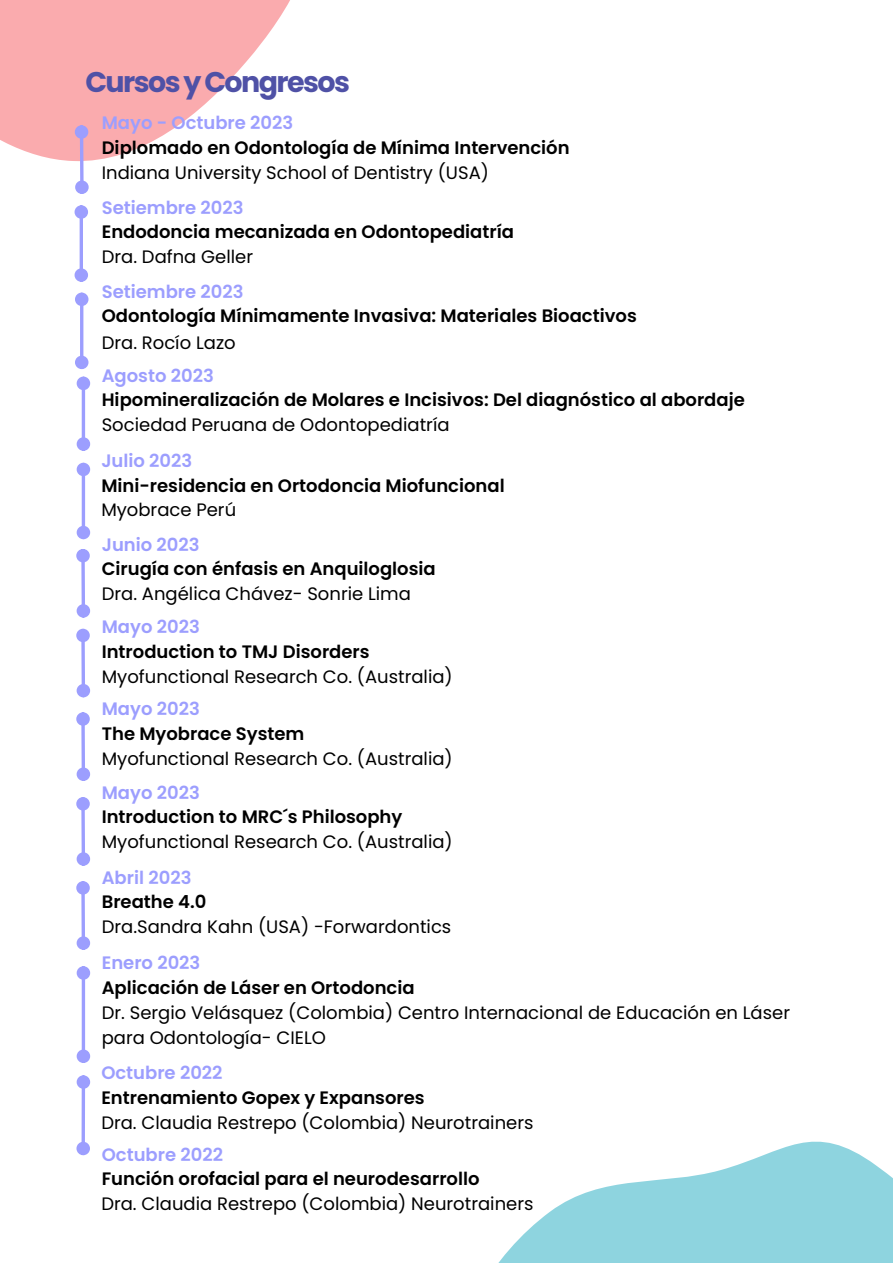
<style>
.page{position:relative;width:893px;height:1264px;background:#fff}
.page>*{position:absolute;margin:0;border:0;box-sizing:border-box;transform-origin:0 0}
.t1{font:700 28.5px "Poppins";letter-spacing:-.055em;color:#4f51a6}
.t2{font:18px/24.8px "Poppins";color:#000}
.t3{font:600 18px "Poppins";color:#000}
.t4{font:600 18px "Poppins";color:#9c9efe}
</style>
<div class="page">
<svg style="left:0;top:0;width:290px;height:162px;fill:#faabae"></svg>
<svg style="left:499px;top:1141px;width:393px;height:121px;fill:#8ed4df"></svg>
<hr style="left:80px;top:218px;width:3px;height:51px;background:#9c9efe">
<div style="left:76px;top:270px;width:10px;height:10px;background:#9c9efe;border-radius:50%"></div>
<div style="left:75px;top:268px;width:13px;height:14px;border:3px solid #9c9efe;border-radius:50%"></div>
<div style="left:76px;top:207px;width:10px;height:10px;background:#9c9efe;border-radius:50%"></div>
<div style="left:75px;top:205px;width:13px;height:14px;border:3px solid #9c9efe;border-radius:50%"></div>
<hr style="left:82px;top:389px;width:3px;height:49px;background:#9c9efe">
<div style="left:78px;top:439px;width:10px;height:10px;background:#9c9efe;border-radius:50%"></div>
<div style="left:77px;top:437px;width:13px;height:14px;border:3px solid #9c9efe;border-radius:50%"></div>
<div style="left:78px;top:378px;width:10px;height:10px;background:#9c9efe;border-radius:50%"></div>
<div style="left:77px;top:376px;width:13px;height:14px;border:3px solid #9c9efe;border-radius:50%"></div>
<hr style="left:82px;top:475px;width:3px;height:51px;background:#9c9efe">
<div style="left:78px;top:527px;width:10px;height:10px;background:#9c9efe;border-radius:50%"></div>
<div style="left:77px;top:526px;width:13px;height:13px;border:3px solid #9c9efe;border-radius:50%"></div>
<div style="left:78px;top:464px;width:10px;height:10px;background:#9c9efe;border-radius:50%"></div>
<div style="left:77px;top:463px;width:13px;height:13px;border:3px solid #9c9efe;border-radius:50%"></div>
<svg style="left:81px;top:562px;width:4px;height:42px"></svg>
<div style="left:78px;top:606px;width:10px;height:10px;background:#9c9efe;border-radius:50%"></div>
<div style="left:77px;top:604px;width:13px;height:13px;border:3px solid #9c9efe;border-radius:50%"></div>
<div style="left:78px;top:550px;width:10px;height:10px;background:#9c9efe;border-radius:50%"></div>
<div style="left:76px;top:549px;width:14px;height:13px;border:3px solid #9c9efe;border-radius:50%"></div>
<svg style="left:81px;top:642px;width:4px;height:42px"></svg>
<div style="left:78px;top:685px;width:10px;height:10px;background:#9c9efe;border-radius:50%"></div>
<div style="left:77px;top:684px;width:13px;height:13px;border:3px solid #9c9efe;border-radius:50%"></div>
<div style="left:78px;top:630px;width:10px;height:10px;background:#9c9efe;border-radius:50%"></div>
<div style="left:76px;top:628px;width:14px;height:14px;border:3px solid #9c9efe;border-radius:50%"></div>
<svg style="left:81px;top:725px;width:4px;height:42px"></svg>
<div style="left:78px;top:769px;width:10px;height:10px;background:#9c9efe;border-radius:50%"></div>
<div style="left:77px;top:767px;width:13px;height:14px;border:3px solid #9c9efe;border-radius:50%"></div>
<div style="left:78px;top:714px;width:10px;height:10px;background:#9c9efe;border-radius:50%"></div>
<div style="left:76px;top:712px;width:14px;height:13px;border:3px solid #9c9efe;border-radius:50%"></div>
<svg style="left:81px;top:810px;width:4px;height:42px"></svg>
<div style="left:78px;top:854px;width:10px;height:10px;background:#9c9efe;border-radius:50%"></div>
<div style="left:77px;top:852px;width:13px;height:13px;border:3px solid #9c9efe;border-radius:50%"></div>
<div style="left:78px;top:798px;width:10px;height:10px;background:#9c9efe;border-radius:50%"></div>
<div style="left:76px;top:797px;width:14px;height:13px;border:3px solid #9c9efe;border-radius:50%"></div>
<svg style="left:81px;top:894px;width:4px;height:42px"></svg>
<div style="left:78px;top:938px;width:10px;height:10px;background:#9c9efe;border-radius:50%"></div>
<div style="left:77px;top:936px;width:13px;height:13px;border:3px solid #9c9efe;border-radius:50%"></div>
<div style="left:78px;top:882px;width:10px;height:10px;background:#9c9efe;border-radius:50%"></div>
<div style="left:76px;top:881px;width:14px;height:13px;border:3px solid #9c9efe;border-radius:50%"></div>
<hr style="left:82px;top:978px;width:3px;height:72px;background:#9c9efe">
<div style="left:78px;top:1051px;width:10px;height:10px;background:#9c9efe;border-radius:50%"></div>
<div style="left:77px;top:1049px;width:13px;height:13px;border:3px solid #9c9efe;border-radius:50%"></div>
<div style="left:78px;top:967px;width:10px;height:11px;background:#9c9efe;border-radius:50%"></div>
<div style="left:77px;top:966px;width:13px;height:13px;border:3px solid #9c9efe;border-radius:50%"></div>
<hr style="left:82px;top:1087px;width:3px;height:55px;background:#9c9efe">
<div style="left:78px;top:1143px;width:10px;height:10px;background:#9c9efe;border-radius:50%"></div>
<div style="left:76px;top:1141px;width:14px;height:14px;border:3px solid #9c9efe;border-radius:50%"></div>
<div style="left:78px;top:1077px;width:10px;height:10px;background:#9c9efe;border-radius:50%"></div>
<div style="left:77px;top:1075px;width:13px;height:13px;border:3px solid #9c9efe;border-radius:50%"></div>
<hr style="left:80px;top:305px;width:3px;height:51px;background:#9c9efe">
<div style="left:77px;top:357px;width:10px;height:10px;background:#9c9efe;border-radius:50%"></div>
<div style="left:75px;top:356px;width:13px;height:13px;border:3px solid #9c9efe;border-radius:50%"></div>
<div style="left:77px;top:294px;width:10px;height:10px;background:#9c9efe;border-radius:50%"></div>
<div style="left:75px;top:292px;width:13px;height:14px;border:3px solid #9c9efe;border-radius:50%"></div>
<svg style="left:80px;top:139px;width:4px;height:41px"></svg>
<div style="left:77px;top:182px;width:10px;height:10px;background:#9c9efe;border-radius:50%"></div>
<div style="left:75px;top:180px;width:14px;height:14px;border:3px solid #9c9efe;border-radius:50%"></div>
<div style="left:76px;top:127px;width:11px;height:10px;background:#9c9efe;border-radius:50%"></div>
<div style="left:75px;top:125px;width:13px;height:14px;border:3px solid #9c9efe;border-radius:50%"></div>
<p class="t1" style="left:85px;top:62px;width:266px">Cursos y Congresos</p>
<p class="t3" style="left:102px;top:135px;width:469px">Diplomado en Odontología de Mínima Intervención</p>
<p class="t4" style="left:102px;top:111px;width:193px">Mayo - Octubre 2023</p>
<p class="t2" style="left:102px;top:161px;width:388px">Indiana University School of Dentistry (USA)</p>
<p class="t4" style="left:102px;top:195px;width:143px">Setiembre 2023</p>
<p class="t3" style="left:102px;top:219px;width:414px">Endodoncia mecanizada en Odontopediatría</p>
<p class="t2" style="left:102px;top:245px;width:153px">Dra. Dafna Geller</p>
<p class="t4" style="left:102px;top:279px;width:143px">Setiembre 2023</p>
<p class="t3" style="left:102px;top:303px;width:536px">Odontología Mínimamente Invasiva: Materiales Bioactivos</p>
<p class="t2" style="left:102px;top:330px;width:135px">Dra. Rocío Lazo</p>
<p class="t4" style="left:102px;top:363px;width:114px">Agosto 2023</p>
<p class="t3" style="left:102px;top:387px;width:644px">Hipomineralización de Molares e Incisivos: Del diagnóstico al abordaje</p>
<p class="t2" style="left:102px;top:412px;width:349px">Sociedad Peruana de Odontopediatría</p>
<p class="t4" style="left:101px;top:448px;width:92px">Julio 2023</p>
<p class="t3" style="left:101px;top:472px;width:405px">Mini-residencia en Ortodoncia Miofuncional</p>
<p class="t2" style="left:101px;top:498px;width:136px">Myobrace Perú</p>
<p class="t4" style="left:102px;top:532px;width:99px">Junio 2023</p>
<p class="t3" style="left:102px;top:556px;width:335px">Cirugía con énfasis en Anquiloglosia</p>
<p class="t2" style="left:102px;top:581px;width:311px">Dra. Angélica Chávez- Sonrie Lima</p>
<p class="t4" style="left:102px;top:614px;width:100px">Mayo 2023</p>
<p class="t3" style="left:102px;top:639px;width:269px">Introduction to TMJ Disorders</p>
<p class="t2" style="left:102px;top:664px;width:352px">Myofunctional Research Co. (Australia)</p>
<p class="t4" style="left:102px;top:696px;width:100px">Mayo 2023</p>
<p class="t3" style="left:102px;top:721px;width:204px">The Myobrace System</p>
<p class="t2" style="left:102px;top:746px;width:352px">Myofunctional Research Co. (Australia)</p>
<p class="t4" style="left:102px;top:779px;width:100px">Mayo 2023</p>
<p class="t3" style="left:102px;top:804px;width:302px">Introduction to MRC´s Philosophy</p>
<p class="t2" style="left:102px;top:829px;width:352px">Myofunctional Research Co. (Australia)</p>
<p class="t4" style="left:102px;top:864px;width:91px">Abril 2023</p>
<p class="t3" style="left:102px;top:889px;width:106px">Breathe 4.0</p>
<p class="t2" style="left:102px;top:914px;width:351px">Dra.Sandra Kahn (USA) -Forwardontics</p>
<p class="t4" style="left:102px;top:950px;width:100px">Enero 2023</p>
<p class="t3" style="left:102px;top:974px;width:314px">Aplicación de Láser en Ortodoncia</p>
<p class="t2" style="left:102px;top:1000px;width:689px">Dr. Sergio Velásquez (Colombia) Centro Internacional de Educación en Láser para Odontología- CIELO</p>
<p class="t4" style="left:101px;top:1060px;width:123px">Octubre 2022</p>
<p class="t3" style="left:101px;top:1084px;width:325px">Entrenamiento Gopex y Expansores</p>
<p class="t2" style="left:101px;top:1109px;width:433px">Dra. Claudia Restrepo (Colombia) Neurotrainers</p>
<p class="t4" style="left:102px;top:1141px;width:123px">Octubre 2022</p>
<p class="t3" style="left:102px;top:1166px;width:379px">Función orofacial para el neurodesarrollo</p>
<p class="t2" style="left:101px;top:1191px;width:433px">Dra. Claudia Restrepo (Colombia) Neurotrainers</p>
</div>
